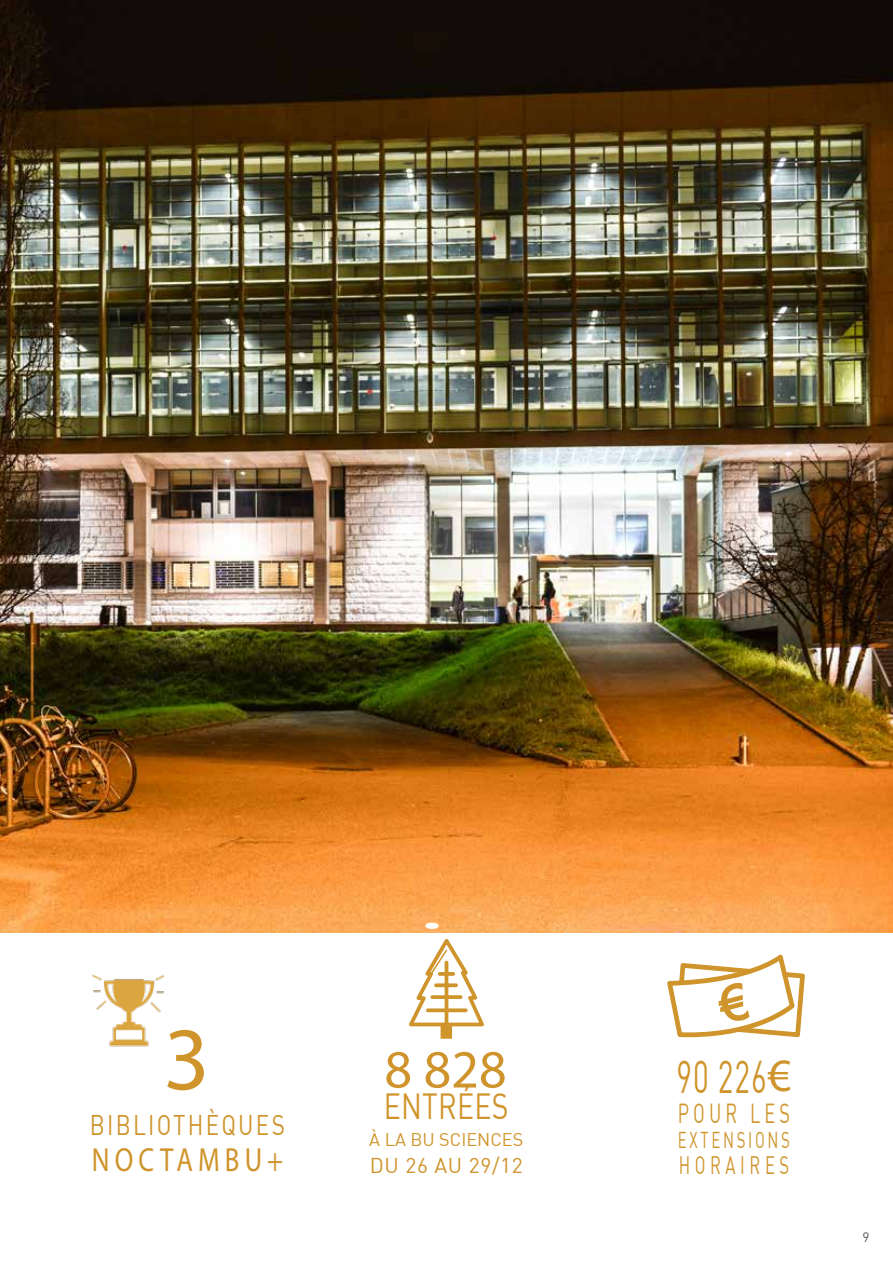
<style>
.page{position:relative;width:893px;height:1263px;background:#fff}
.page>*{position:absolute;margin:0;border:0;box-sizing:border-box;transform-origin:0 0}
.t1{font:90px "Myriad Pro";color:#cf942b}
.t2{font:54px "Myriad Pro";color:#cf942b}
.t3{font:45px "DIN";color:#cf942b;scale:.67 1}
.t4{font:35.7px "DIN";color:#cf942b;scale:.8 1}
.t5{font:33.45px "Myriad Pro";letter-spacing:.19em;color:#cf942b;scale:.81 1}
.t6{font:27.9px "DIN";letter-spacing:.1em;color:#cf942b;scale:.81 1}
.t7{font:27px "DIN";letter-spacing:.23em;color:#cf942b;scale:.67 1}
.t8{font:24.75px "DIN";letter-spacing:.28em;color:#cf942b;scale:.67 1}
.t9{font:22.5px "DIN";letter-spacing:.18em;color:#cf942b;scale:.67 1}
.t10{font:21px "DIN";letter-spacing:.03em;color:#cf942b}
.t11{font:18px "DIN";color:#cf942b}
.t12{font:13.5px "DIN";color:#56585b}
.s1{font-family:"Myriad Pro";font-size:46.5px}
</style>
<div class="page">
<hr style="left:0;top:0;width:1px;height:175px;background:#cf942b">
<img style="left:1px;top:0;width:892px;height:932px">
<svg style="left:425px;top:922px;width:14px;height:7px"></svg>
<img style="left:92px;top:974px;width:72px;height:73px">
<svg style="left:667px;top:954px;width:138px;height:84px"></svg>
<svg style="left:409px;top:939px;width:75px;height:89px"></svg>
<div style="left:441px;top:1024px;width:11px;height:15px;background:#cf942b"></div>
<hr style="left:445px;top:962px;width:3px;height:64px;background:#cf942b">
<svg style="left:440px;top:972px;width:13px;height:4px"></svg>
<svg style="left:432px;top:995px;width:29px;height:4px"></svg>
<svg style="left:428px;top:1008px;width:38px;height:4px"></svg>
<svg style="left:436px;top:983px;width:20px;height:4px"></svg>
<h1 class="t1" style="left:164px;top:1004px;width:48px">3</h1>
<p class="t6" style="left:90px;top:1107px;width:240px">BI BLIOTH ÈQUES</p>
<p class="t5" style="left:92px;top:1139px;width:238px">NOCTAMBU+</p>
<h2 class="t2" style="left:384px;top:1036px;width:124px">8 828</h2>
<p class="t4" style="left:384px;top:1083px;width:23px">ENTR</p>
<p class="t4" style="left:457px;top:1083px;width:42px">ÉES</p>
<p class="t11" style="left:369px;top:1128px;width:154px">À LA BU SCIENCES</p>
<p class="t10" style="left:370px;top:1152px;width:154px">D U 26 AU 29/12</p>
<h3 class="t3" style="left:676px;top:1049px;width:173px">90 226<span class="s1">€</span></h3>
<p class="t7" style="left:678px;top:1096px;width:166px">POUR LES</p>
<p class="t9" style="left:678px;top:1126px;width:167px">EXTENSI ONS</p>
<p class="t8" style="left:679px;top:1149px;width:164px">H ORAI RES</p>
<p class="t12" style="left:862px;top:1228px;width:9px">9</p>
</div>
